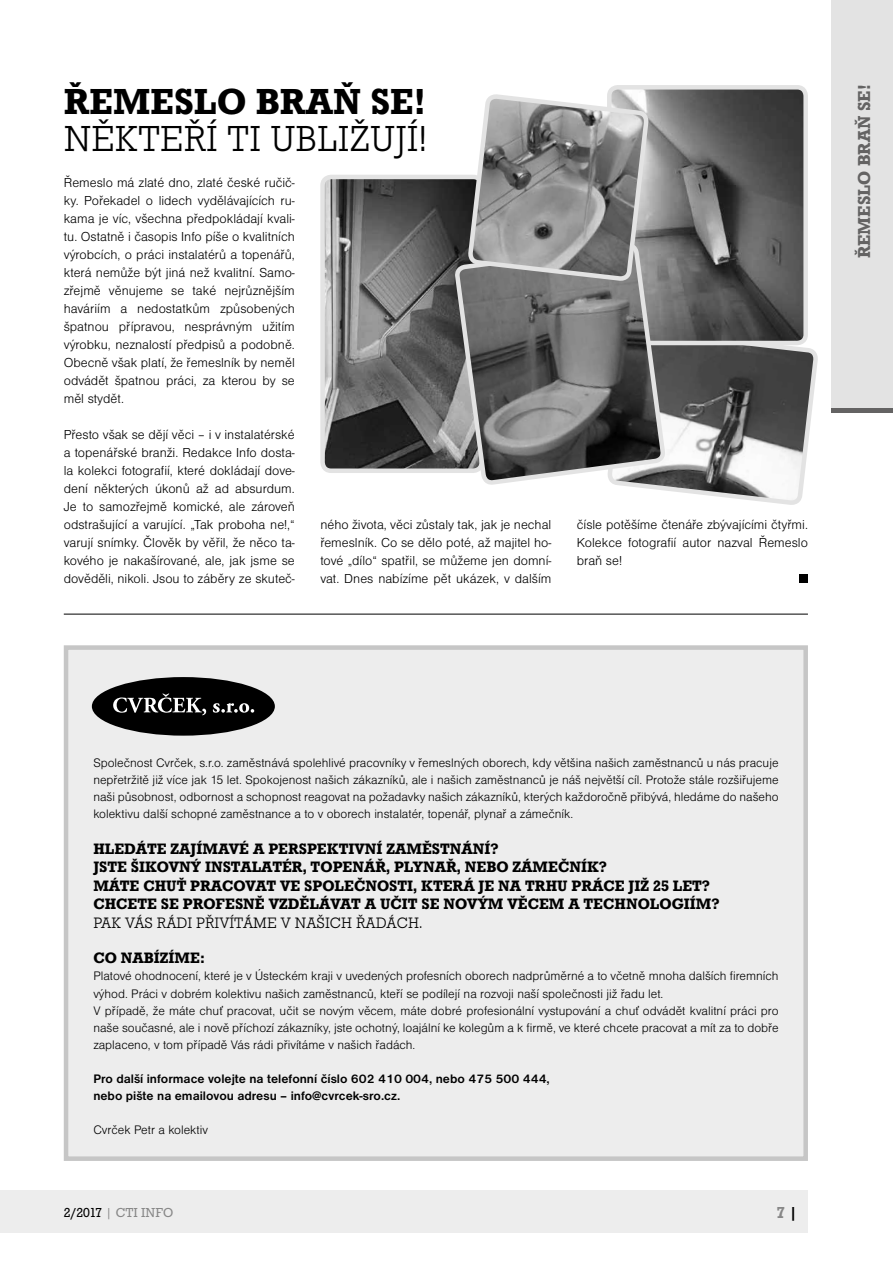
<style>
.page{position:relative;width:893px;height:1263px;background:#fff}
.page>*{position:absolute;margin:0;border:0;box-sizing:border-box;transform-origin:0 0}
.t1{font:300 37.5px "Roctus TCE";color:#000}
.t2{font:500 37.5px "Roctus TCE";color:#000}
.t3{font:500 18px "Roctus TCE";color:#646363}
.t4{font:500 16.5px "Roctus TCE";color:#878787}
.t5{font:500 15.6px/18.5px "Roctus TCE";color:#000}
.t6{font:300 15.6px "Roctus TCE";color:#000}
.t7{font:300 13.5px/18px "Nimbus Sans DCE";color:#000;text-align:justify}
.t8{font:13.5px "Roctus TCE";color:#878787}
.t9{font:300 12.75px/17.1px "Nimbus Sans DCE";color:#000;text-align:justify}
.t10{font:700 12.75px/17.1px "Nimbus Sans DCE";color:#000}
.s1{color:#000}
</style>
<div class="page">
<div style="left:0;top:1191px;width:808px;height:42px;background:#ededed"></div>
<div style="left:831px;top:0;width:62px;height:412px;background:#e3e3e3"></div>
<hr style="left:831px;top:408px;width:62px;height:4px;background:#646363">
<svg style="left:664px;top:345px;width:154px;height:160px"></svg>
<img style="left:325px;top:180px;width:141px;height:288px">
<div style="left:320px;top:175px;width:164px;height:298px;border:4px solid #e3e3e3;border-radius:9px"></div>
<img style="left:651px;top:90px;width:152px;height:250px">
<div style="left:607px;top:85px;width:201px;height:260px;border:4px solid #e3e3e3;border-radius:9px"></div>
<svg style="left:456px;top:184px;width:208px;height:307px;background:#747474"></svg>
<svg style="left:466px;top:85px;width:185px;height:247px;background:#959595"></svg>
<div style="left:799px;top:574px;width:9px;height:9px;background:#000"></div>
<hr style="left:64px;top:614px;width:744px;height:1px;background:#000">
<div style="left:64px;top:645px;width:744px;height:516px;background:#ededed;border:4px solid #c6c6c6"></div>
<div style="left:92px;top:677px;width:183px;height:59px;background:#000;border-radius:50%"></div>
<svg style="left:113px;top:693px;width:93px;height:22px"></svg>
<svg style="left:213px;top:703px;width:41px;height:10px"></svg>
<h1 class="t2" style="left:64px;top:80px;width:363px">ŘEMESLO BRAŇ SE!</h1>
<h1 class="t1" style="left:64px;top:119px;width:365px">NĚKTEŘÍ TI UBLIŽUJÍ!</h1>
<p class="t7" style="left:64px;top:173px;width:233px">Řemeslo má zlaté dno, zlaté české ručič&shy;ky. Pořekadel o lidech vydělávajících ru&shy;kama je víc, všechna předpokládají kvali&shy;tu. Ostatně i časopis Info píše o kvalitních výrobcích, o práci instalatérů a topenářů, která nemůže být jiná než kvalitní. Samo&shy;zřejmě věnujeme se také nejrůznějším haváriím a nedostatkům způsobených špatnou přípravou, nesprávným užitím výrobku, neznalostí předpisů a podobně.<br>Obecně však platí, že řemeslník by neměl odvádět špatnou práci, za kterou by se měl stydět.</p>
<p class="t7" style="left:64px;top:425px;width:233px">Přesto však se dějí věci – i v instalatérské a topenářské branži. Redakce Info dosta&shy;la kolekci fotografií, které dokládají dove&shy;dení některých úkonů až ad absurdum.<br>Je to samozřejmě komické, ale zároveň odstrašující a varující. „Tak proboha ne!,“ varují snímky. Člověk by věřil, že něco ta&shy;kového je nakašírované, ale, jak jsme se dověděli, nikoli. Jsou to záběry ze skuteč-</p>
<p class="t7" style="left:320px;top:515px;width:233px">ného života, věci zůstaly tak, jak je nechal řemeslník. Co se dělo poté, až majitel ho&shy;tové „dílo“ spatřil, se můžeme jen domní&shy;vat. Dnes nabízíme pět ukázek, v dalším</p>
<p class="t7" style="left:577px;top:515px;width:233px">čísle potěšíme čtenáře zbývajícími čtyřmi.<br>Kolekce fotografií autor nazval Řemeslo braň se!</p>
<h2 class="t3" style="left:854px;top:258px;width:175px;rotate:-90deg">ŘEMESLO BRAŇ SE!</h2>
<p class="t9" style="left:93px;top:754px;width:687px">Společnost Cvrček, s.r.o. zaměstnává spolehlivé pracovníky v řemeslných oborech, kdy většina našich zaměstnanců u nás pracuje nepřetržitě již více jak 15 let. Spokojenost našich zákazníků, ale i našich zaměstnanců je náš největší cíl. Protože stále rozšiřujeme naši působnost, odbornost a schopnost reagovat na požadavky našich zákazníků, kterých každoročně přibývá, hledáme do našeho kolektivu další schopné zaměstnance a to v oborech instalatér, topenář, plynař a zámečník.</p>
<p class="t5" style="left:93px;top:839px;width:628px">HLEDÁTE ZAJÍMAVÉ A PERSPEKTIVNÍ ZAMĚSTNÁNÍ?<br>JSTE ŠIKOVNÝ INSTALATÉR, TOPENÁŘ, PLYNAŘ, NEBO ZÁMEČNÍK?<br>MÁTE CHUŤ PRACOVAT VE SPOLEČNOSTI, KTERÁ JE NA TRHU PRÁCE JIŽ 25 LET?<br>CHCETE SE PROFESNĚ VZDĚLÁVAT A UČIT SE NOVÝM VĚCEM A TECHNOLOGIÍM?</p>
<p class="t6" style="left:93px;top:914px;width:331px">PAK VÁS RÁDI PŘIVÍTÁME V NAŠICH ŘADÁCH.</p>
<p class="t5" style="left:93px;top:949px;width:113px">CO NABÍZÍME:</p>
<p class="t9" style="left:93px;top:968px;width:687px;text-align:left">Platové ohodnocení, které je v Ústeckém kraji v uvedených profesních oborech nadprůměrné a to včetně mnoha dalších firemních výhod. Práci v dobrém kolektivu našich zaměstnanců, kteří se podílejí na rozvoji naší společnosti již řadu let.<br>V případě, že máte chuť pracovat, učit se novým věcem, máte dobré profesionální vystupování a chuť odvádět kvalitní práci pro naše současné, ale i nově příchozí zákazníky, jste ochotný, loajální ke kolegům a k firmě, ve které chcete pracovat a mít za to dobře zaplaceno, v tom případě Vás rádi přivítáme v našich řadách.</p>
<p class="t10" style="left:93px;top:1070px;width:458px">Pro další informace volejte na telefonní číslo 602 410 004, nebo 475 500 444, nebo pište na emailovou adresu – info@cvrcek-sro.cz.</p>
<p class="t9" style="left:93px;top:1121px;width:116px">Cvrček Petr a kolektiv</p>
<p class="t8" style="left:64px;top:1205px;width:111px"><span class="s1">2/2017</span> | CTI INFO</p>
<p class="t4" style="left:777px;top:1203px;width:22px">7 <span class="s1">|</span></p>
</div>
